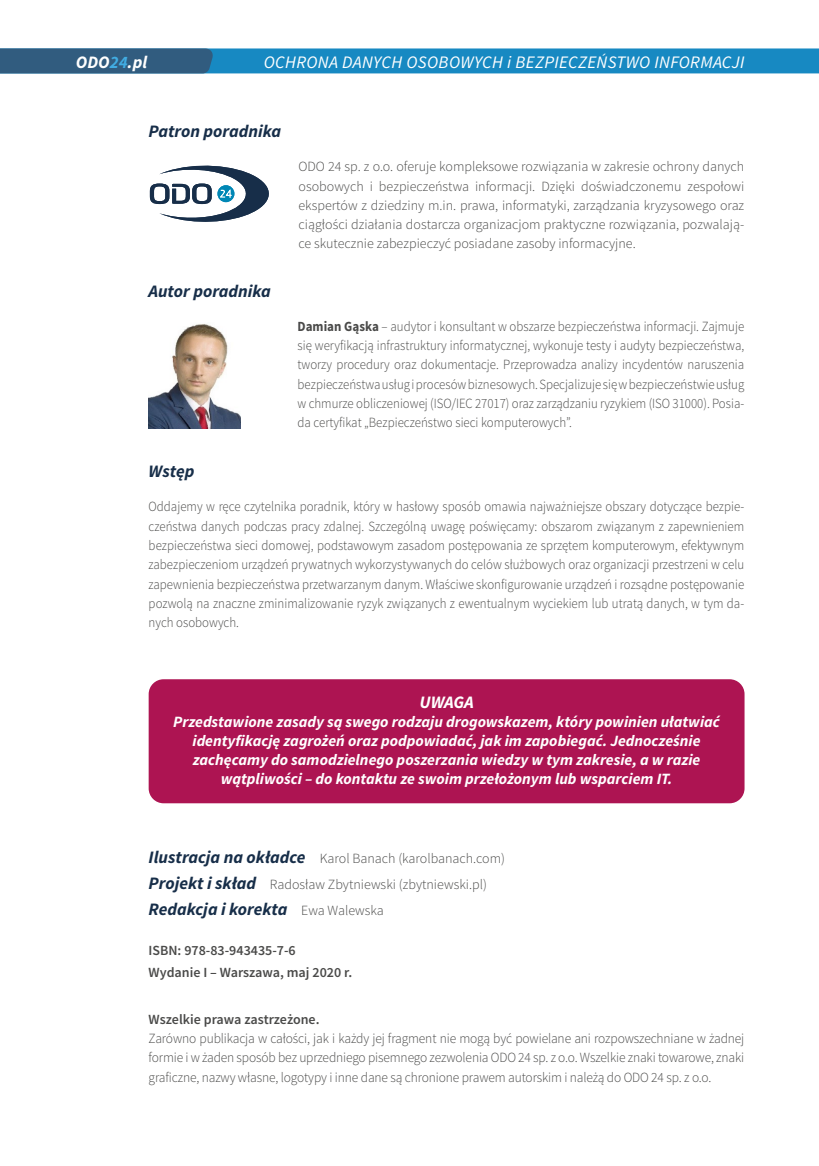
<style>
.page{position:relative;width:819px;height:1166px;background:#fff}
.page>*{position:absolute;margin:0;border:0;box-sizing:border-box;transform-origin:0 0}
.t1{font:italic 700 17.5px "Source Sans Pro";color:#172e49}
.t2{font:italic 17.5px "Source Sans Pro";letter-spacing:.02em;color:#fff}
.t3{font:italic 700 17.5px "Source Sans Pro";color:#fff}
.t4{font:italic 700 15.75px/18.9px "Source Sans Pro";color:#fff;text-align:center}
.t5{font:300 14px/19.2px "Source Sans Pro";color:#4a4a49;text-align:justify;scale:.92 1}
.t6{font:300 14px/19.2px "Source Sans Pro";color:#4a4a49;text-align:justify}
.t7{font:300 14px/19.2px "Source Sans Pro";color:#4a4a49;text-align:justify;scale:.96 1}
.t8{font:600 14px/22.4px "Source Sans Pro";color:#4a4a49}
.s1{color:#41ace2}
.s2{font-weight:700}
.s3{font-weight:700;font-style:italic;font-size:17.5px;color:#172e49}
.s4{font-weight:300;font-style:normal;font-size:14px;color:#4a4a49}
</style>
<div class="page">
<svg style="left:0;top:48px;width:819px;height:25px;background:#217fb2"></svg>
<img style="left:149px;top:324px;width:92px;height:105px">
<svg style="left:150px;top:165px;width:119px;height:57px"></svg>
<div style="left:149px;top:679px;width:595px;height:124px;background:#ad1452;border-radius:15px"></div>
<p class="t3" style="left:76px;top:51px;width:73px">ODO<span class="s1">24</span>.pl</p>
<p class="t2" style="left:264px;top:51px;width:482px">OCHRONA DANYCH OSOBOWYCH i BEZPIECZEŃSTWO INFORMACJI</p>
<p class="t1" style="left:149px;top:120px;width:134px">Patron poradnika</p>
<p class="t1" style="left:149px;top:280px;width:124px">Autor poradnika</p>
<p class="t6" style="left:298px;top:157px;width:447px">ODO 24 sp. z o.o. oferuje kompleksowe rozwiązania w zakresie ochrony danych osobowych i bezpieczeństwa informacji. Dzięki doświadczonemu zespołowi ekspertów z dziedziny m.in. prawa, informatyki, zarządzania kryzysowego oraz ciągłości działania dostarcza organizacjom praktyczne rozwiązania, pozwalają&shy;ce skutecznie zabezpieczyć posiadane zasoby informacyjne.</p>
<p class="t5" style="left:297px;top:317px;width:487px"><span class="s2">Damian Gąska</span> – audytor i konsultant w obszarze bezpieczeństwa informacji. Zajmuje się weryfikacją infrastruktury informatycznej, wykonuje testy i audyty bezpieczeństwa, tworzy procedury oraz dokumentacje. Przeprowadza analizy incydentów naruszenia bezpieczeństwa usług i procesów biznesowych. Specjalizuje się w bezpieczeństwie usług w chmurze obliczeniowej (ISO/IEC 27017) oraz zarządzaniu ryzykiem (ISO 31000). Posia&shy;da certyfikat „Bezpieczeństwo sieci komputerowych”.</p>
<p class="t1" style="left:149px;top:460px;width:47px">Wstęp</p>
<p class="t5" style="left:149px;top:497px;width:649px">Oddajemy w ręce czytelnika poradnik, który w hasłowy sposób omawia najważniejsze obszary dotyczące bezpie&shy;czeństwa danych podczas pracy zdalnej. Szczególną uwagę poświęcamy: obszarom związanym z zapewnieniem bezpieczeństwa sieci domowej, podstawowym zasadom postępowania ze sprzętem komputerowym, efektywnym zabezpieczeniom urządzeń prywatnych wykorzystywanych do celów służbowych oraz organizacji przestrzeni w celu zapewnienia bezpieczeństwa przetwarzanym danym. Właściwe skonfigurowanie urządzeń i rozsądne postępowanie pozwolą na znaczne zminimalizowanie ryzyk związanych z ewentualnym wyciekiem lub utratą danych, w tym da&shy;nych osobowych.</p>
<p class="t3" style="left:419px;top:691px;width:56px">UWAGA</p>
<p class="t4" style="left:173px;top:712px;width:548px">Przedstawione zasady są swego rodzaju drogowskazem, który powinien ułatwiać identyfikację zagrożeń oraz podpowiadać, jak im zapobiegać. Jednocześnie zachęcamy do samodzielnego poszerzania wiedzy w tym zakresie, a w razie wątpliwości – do kontaktu ze swoim przełożonym lub wsparciem IT.</p>
<p class="t6" style="left:149px;top:845px;width:358px;line-height:25.9px"><span class="s3">Ilustracja na okładce</span> Karol Banach (karolbanach.com)<br><span class="s3">Projekt i skład</span> Radosław Zbytniewski (zbytniewski.pl)</p>
<p class="t1" style="left:149px;top:898px;width:237px">Redakcja i korekta <span class="s4">Ewa Walewska</span></p>
<p class="t8" style="left:149px;top:939px;width:205px">ISBN: 978-83-943435-7-6<br>Wydanie I – Warszawa, maj 2020 r.</p>
<p class="t8" style="left:149px;top:1008px;width:172px">Wszelkie prawa zastrzeżone.</p>
<p class="t7" style="left:149px;top:1029px;width:622px">Zarówno publikacja w całości, jak i każdy jej fragment nie mogą być powielane ani rozpowszechniane w żadnej formie i w żaden sposób bez uprzedniego pisemnego zezwolenia ODO 24 sp. z o.o. Wszelkie znaki towarowe, znaki graficzne, nazwy własne, logotypy i inne dane są chronione prawem autorskim i należą do ODO 24 sp. z o.o.</p>
</div>
